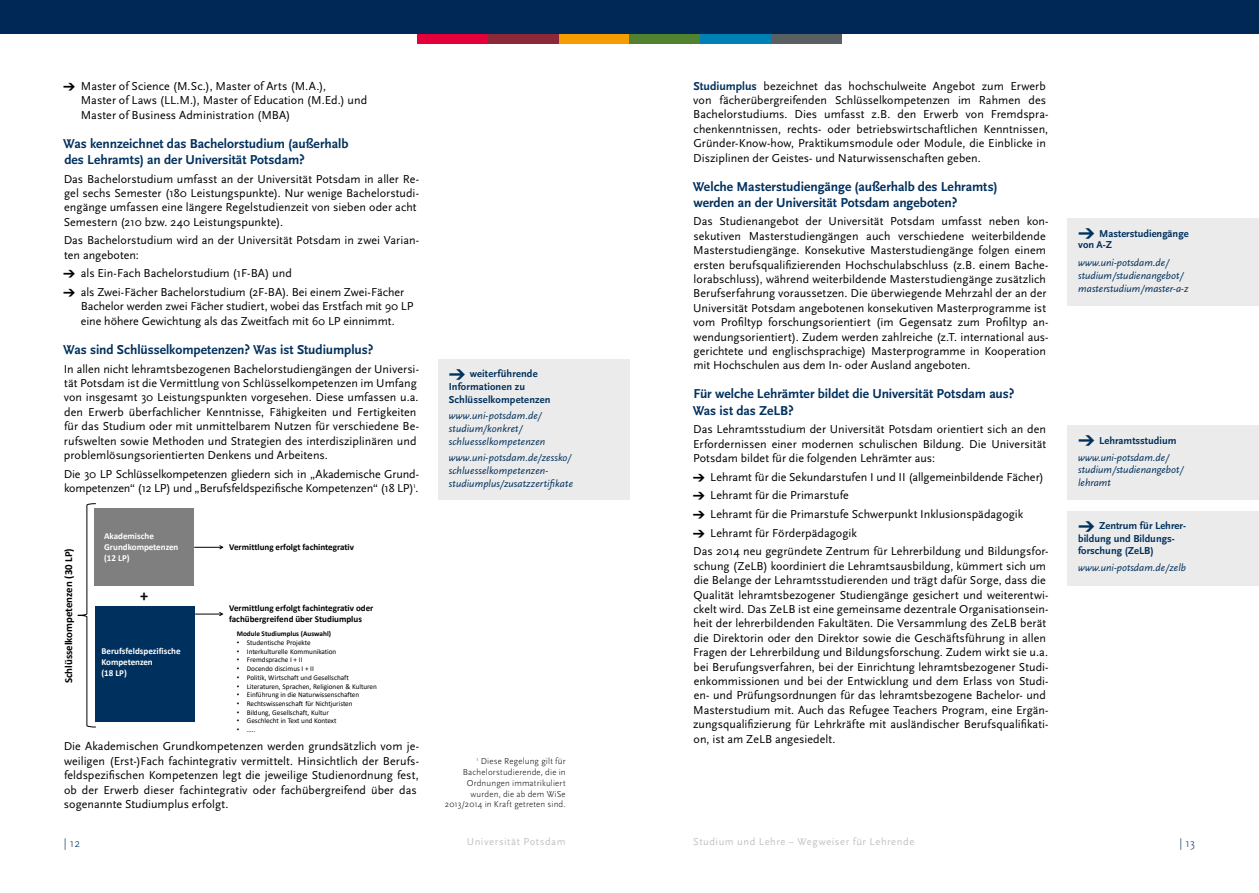
<style>
.page{position:relative;width:1259px;height:893px;background:#fff}
.page>*{position:absolute;margin:0;border:0;box-sizing:border-box;transform-origin:0 0}
.t1{font:700 16.2px "Calibri";color:#000}
.t2{font:700 13.5px/16.2px "Scala Sans Pro";letter-spacing:-.005em;color:#00305d}
.t3{font:12px/14.4px "Scala Sans Pro";letter-spacing:.005em;color:#000}
.t4{font:300 12px "Scala Sans Pro";color:#002856}
.t5{font:700 10.8px "Calibri";color:#000}
.t6{font:italic 10.5px/12.6px "Scala Sans Pro";color:#00305d}
.t7{font:700 10.5px/12.6px "Scala Sans Pro";color:#00305d}
.t8{font:10.5px "Scala Sans Pro";letter-spacing:.05em;color:#c2c2c2}
.t9{font:700 9.15px/10.9px "Calibri";color:#000}
.t10{font:700 9.15px/10.9px "Calibri";color:#fff}
.t11{font:300 9px/10.8px "Scala Sans Pro";letter-spacing:.015em;color:#000;text-align:right}
.t12{font:7.2px "Calibri";letter-spacing:-.005em;color:#000}
.t13{font:700 7.2px "Calibri";color:#000}
.s1{font-family:"Arial"}
.s2{font-weight:700;color:#00305d}
</style>
<div class="page">
<div style="left:0;top:0;width:1259px;height:34px;background:#002856"></div>
<div style="left:417px;top:34px;width:71px;height:9px;background:#e4003a"></div>
<div style="left:488px;top:34px;width:70px;height:9px;background:#8b2939"></div>
<div style="left:558px;top:34px;width:71px;height:9px;background:#f59c00"></div>
<div style="left:629px;top:34px;width:71px;height:9px;background:#52822f"></div>
<div style="left:700px;top:34px;width:71px;height:9px;background:#0080b5"></div>
<div style="left:771px;top:34px;width:71px;height:9px;background:#5a5f62"></div>
<div style="left:438px;top:359px;width:191px;height:140px;background:#ebebeb"></div>
<div style="left:1067px;top:219px;width:192px;height:87px;background:#ebebeb"></div>
<div style="left:1067px;top:425px;width:192px;height:75px;background:#ebebeb"></div>
<div style="left:1067px;top:511px;width:192px;height:74px;background:#ebebeb"></div>
<div style="left:96px;top:606px;width:99px;height:116px;background:#00305e"></div>
<div style="left:95px;top:509px;width:99px;height:77px;background:#7f7f7f"></div>
<svg style="left:194px;top:545px;width:30px;height:5px"></svg>
<svg style="left:195px;top:612px;width:29px;height:4px"></svg>
<svg style="left:77px;top:503px;width:19px;height:224px"></svg>
<p class="t3" style="left:81px;top:79px;width:288px">Master of Science (M.Sc.), Master of Arts (M.A.),<br>Master of Laws (LL.M.), Master of Education (M.Ed.) und<br>Master of Business Administration (MBA)</p>
<p class="t2" style="left:63px;top:135px;width:287px">Was kennzeichnet das Bachelorstudium (außerhalb des Lehramts) an der Universität Potsdam?</p>
<p class="t3" style="left:64px;top:171px;width:357px">Das Bachelorstudium umfasst an der Universität Potsdam in aller Re&shy;gel sechs Semester (180 Leistungspunkte). Nur wenige Bachelorstudi&shy;engänge umfassen eine längere Regelstudienzeit von sieben oder acht Semestern (210 bzw. 240 Leistungspunkte).</p>
<p class="t3" style="left:64px;top:233px;width:357px">Das Bachelorstudium wird an der Universität Potsdam in zwei Varian&shy;ten angeboten:</p>
<p class="t3" style="left:81px;top:264px;width:325px;line-height:18.6px">als Ein-Fach Bachelorstudium (1F-BA) und<br>als Zwei-Fächer Bachelorstudium (2F-BA). Bei einem Zwei-Fächer</p>
<p class="t3" style="left:81px;top:299px;width:334px">Bachelor werden zwei Fächer studiert, wobei das Erstfach mit 90 LP eine höhere Gewichtung als das Zweitfach mit 60 LP einnimmt.</p>
<p class="t2" style="left:63px;top:341px;width:312px">Was sind Schlüsselkompetenzen? Was ist Studiumplus?</p>
<p class="t3" style="left:64px;top:361px;width:357px">In allen nicht lehramtsbezogenen Bachelorstudiengängen der Universi&shy;tät Potsdam ist die Vermittlung von Schlüsselkompetenzen im Umfang von insgesamt 30 Leistungspunkten vorgesehen. Diese umfassen u.a. den Erwerb überfachlicher Kenntnisse, Fähigkeiten und Fertigkeiten für das Studium oder mit unmittelbarem Nutzen für verschiedene Be&shy;rufswelten sowie Methoden und Strategien des interdisziplinären und problemlösungsorientierten Denkens und Arbeitens.</p>
<p class="t3" style="left:64px;top:466px;width:357px">Die 30 LP Schlüsselkompetenzen gliedern sich in „Akademische Grund&shy;kompetenzen“ (12 LP) und „Berufsfeldspezifische Kompetenzen“ (18 LP)<sup>1</sup>.</p>
<p class="t5" style="left:61px;top:683px;width:137px;rotate:-90deg">Schlüsselkompetenzen (30 LP)</p>
<p class="t10" style="left:104px;top:530px;width:76px">Akademische<br>Grundkompetenzen (12 LP)</p>
<h1 class="t1" style="left:140px;top:584px;width:10px">+</h1>
<p class="t10" style="left:101px;top:645px;width:81px">Berufsfeldspezifische<br>Kompetenzen<br>(18 LP)</p>
<p class="t9" style="left:229px;top:542px;width:127px">Vermittlung erfolgt fachintegrativ</p>
<p class="t9" style="left:229px;top:602px;width:146px">Vermittlung erfolgt fachintegrativ oder fachübergreifend über Studiumplus</p>
<p class="t13" style="left:237px;top:629px;width:96px">Module Studiumplus (Auswahl)</p>
<p class="t12" style="left:237px;top:638px;width:75px"><span class="s1">•</span> Studentische Projekte</p>
<p class="t12" style="left:237px;top:646px;width:101px"><span class="s1">•</span> Interkulturelle Kommunikation</p>
<p class="t12" style="left:237px;top:655px;width:67px"><span class="s1">•</span> Fremdsprache I + II</p>
<p class="t12" style="left:237px;top:664px;width:79px"><span class="s1">•</span> Docendo discimus I + II</p>
<p class="t12" style="left:237px;top:672px;width:114px"><span class="s1">•</span> Politik, Wirtschaft und Gesellschaft</p>
<p class="t12" style="left:237px;top:681px;width:142px"><span class="s1">•</span> Literaturen, Sprachen, Religionen &amp; Kulturen</p>
<p class="t12" style="left:237px;top:690px;width:124px"><span class="s1">•</span> Einführung in die Naturwissenschaften</p>
<p class="t12" style="left:237px;top:699px;width:117px"><span class="s1">•</span> Rechtswissenschaft für Nichtjuristen</p>
<p class="t12" style="left:237px;top:707px;width:94px"><span class="s1">•</span> Bildung, Gesellschaft, Kultur</p>
<p class="t12" style="left:237px;top:716px;width:101px"><span class="s1">•</span> Geschlecht in Text und Kontext</p>
<p class="t12" style="left:237px;top:725px;width:20px"><span class="s1">•</span> …..</p>
<p class="t3" style="left:64px;top:739px;width:357px">Die Akademischen Grundkompetenzen werden grundsätzlich vom je&shy;weiligen (Erst-)Fach fachintegrativ vermittelt. Hinsichtlich der Berufs&shy;feldspezifischen Kompetenzen legt die jeweilige Studienordnung fest, ob der Erwerb dieser fachintegrativ oder fachübergreifend über das sogenannte Studiumplus erfolgt.</p>
<p class="t7" style="left:449px;top:368px;width:103px;text-indent:21px">weiterführende<br>Informationen zu<br>Schlüsselkompetenzen</p>
<p class="t6" style="left:449px;top:410px;width:98px">www.uni-potsdam.de/ studium/konkret/ schluesselkompetenzen</p>
<p class="t6" style="left:449px;top:452px;width:126px">www.uni-potsdam.de/zessko/ schluesselkompetenzen&shy;studiumplus/zusatzzertifikate</p>
<p class="t11" style="left:445px;top:756px;width:122px"><sup>1</sup> Diese Regelung gilt für<br>Bachelorstudierende, die in<br>Ordnungen immatrikuliert wurden, die ab dem WiSe<br>2013/2014 in Kraft getreten sind.</p>
<p class="t3" style="left:693px;top:79px;width:357px"><span class="s2">Studiumplus</span> bezeichnet das hochschulweite Angebot zum Erwerb von fächerübergreifenden Schlüsselkompetenzen im Rahmen des Bachelorstudiums. Dies umfasst z.B. den Erwerb von Fremdspra&shy;chenkenntnissen, rechts- oder betriebswirtschaftlichen Kenntnissen, Gründer-Know-how, Praktikumsmodule oder Module, die Einblicke in Disziplinen der Geistes- und Naturwissenschaften geben.</p>
<p class="t2" style="left:693px;top:178px;width:306px">Welche Masterstudiengänge (außerhalb des Lehramts) werden an der Universität Potsdam angeboten?</p>
<p class="t3" style="left:693px;top:214px;width:357px">Das Studienangebot der Universität Potsdam umfasst neben kon&shy;sekutiven Masterstudiengängen auch verschiedene weiterbildende Masterstudiengänge. Konsekutive Masterstudiengänge folgen einem ersten berufsqualifizierenden Hochschulabschluss (z.B. einem Bache&shy;lorabschluss), während weiterbildende Masterstudiengänge zusätzlich Berufserfahrung voraussetzen. Die überwiegende Mehrzahl der an der Universität Potsdam angebotenen konsekutiven Masterprogramme ist vom Profiltyp forschungsorientiert (im Gegensatz zum Profiltyp an&shy;wendungsorientiert). Zudem werden zahlreiche (z.T. international aus&shy;gerichtete und englischsprachige) Masterprogramme in Kooperation mit Hochschulen aus dem In- oder Ausland angeboten.</p>
<p class="t2" style="left:693px;top:386px;width:323px">Für welche Lehrämter bildet die Universität Potsdam aus?<br>Was ist das ZeLB?</p>
<p class="t3" style="left:693px;top:422px;width:354px;text-align:justify">Das Lehramtsstudium der Universität Potsdam orientiert sich an den Erfordernissen einer modernen schulischen Bildung. Die Universität Potsdam bildet für die folgenden Lehrämter aus:</p>
<p class="t3" style="left:710px;top:470px;width:335px">Lehramt für die Sekundarstufen I und II (allgemeinbildende Fächer)</p>
<p class="t3" style="left:710px;top:488px;width:140px">Lehramt für die Primarstufe</p>
<p class="t3" style="left:710px;top:507px;width:314px">Lehramt für die Primarstufe Schwerpunkt Inklusionspädagogik</p>
<p class="t3" style="left:710px;top:526px;width:148px">Lehramt für Förderpädagogik</p>
<p class="t3" style="left:693px;top:544px;width:357px">Das 2014 neu gegründete Zentrum für Lehrerbildung und Bildungsfor-</p>
<p class="t3" style="left:693px;top:559px;width:357px">schung (ZeLB) koordiniert die Lehramtsausbildung, kümmert sich um die Belange der Lehramtsstudierenden und trägt dafür Sorge, dass die Qualität lehramtsbezogener Studiengänge gesichert und weiterentwi&shy;ckelt wird. Das ZeLB ist eine gemeinsame dezentrale Organisationsein&shy;heit der lehrerbildenden Fakultäten. Die Versammlung des ZeLB berät die Direktorin oder den Direktor sowie die Geschäftsführung in allen Fragen der Lehrerbildung und Bildungsforschung. Zudem wirkt sie u.a. bei Berufungsverfahren, bei der Einrichtung lehramtsbezogener Studi&shy;enkommissionen und bei der Entwicklung und dem Erlass von Studi&shy;en- und Prüfungsordnungen für das lehramtsbezogene Bachelor- und Masterstudium mit. Auch das Refugee Teachers Program, eine Ergän&shy;zungsqualifizierung für Lehrkräfte mit ausländischer Berufsqualifikati&shy;on, ist am ZeLB angesiedelt.</p>
<p class="t7" style="left:1078px;top:228px;width:112px;line-height:11.1px;text-indent:21px">Masterstudiengänge von A-Z</p>
<p class="t6" style="left:1078px;top:257px;width:112px">www.uni-potsdam.de/ studium/studienangebot/ masterstudium/master-a-z</p>
<p class="t7" style="left:1099px;top:434px;width:79px">Lehramtsstudium</p>
<p class="t6" style="left:1078px;top:451px;width:107px">www.uni-potsdam.de/ studium/studienangebot/ lehramt</p>
<p class="t7" style="left:1078px;top:519px;width:109px;text-indent:21px">Zentrum für Lehrer&shy;bildung und Bildungs&shy;forschung (ZeLB)</p>
<p class="t6" style="left:1078px;top:561px;width:109px">www.uni-potsdam.de/zelb</p>
<p class="t4" style="left:64px;top:836px;width:18px">| 12</p>
<p class="t8" style="left:467px;top:836px;width:100px">Universität Potsdam</p>
<p class="t8" style="left:693px;top:836px;width:222px">Studium und Lehre – Wegweiser für Lehrende</p>
<p class="t4" style="left:1179px;top:836px;width:17px">| 13</p>
</div>
